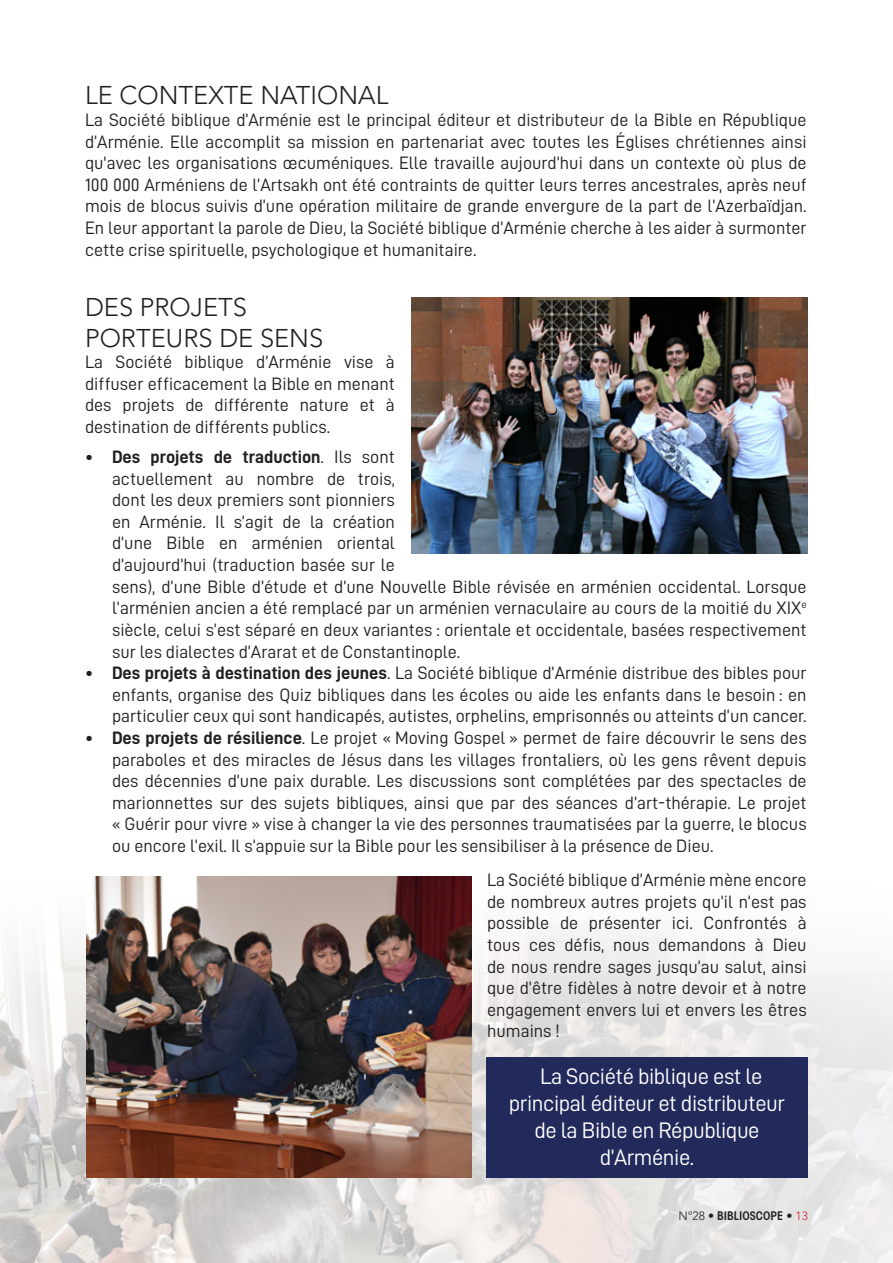
<style>
.page{position:relative;width:893px;height:1263px;background:#fff}
.page>*{position:absolute;margin:0;border:0;box-sizing:border-box;transform-origin:0 0}
.ABU_Titres{font:300 25.5px/30.6px "Avenir LT Std";color:#231f20}
.ABU_Mise_en_exerge{font:22.5px/27px "D DIN";letter-spacing:-.02em;color:#fff;text-align:center}
._04-texte{font:18px/21.6px "D DIN";color:#231f20;text-align:justify}
.t1{font:600 condensed 12px "Avant Garde";color:#231f20}
.s1{font-family:"D DIN Bold"}
.s2{font-family:"Avenir LT Std";font-weight:300;font-stretch:normal}
.s3{font-family:"Avenir LT Std";font-weight:300;font-stretch:normal;color:#d2203a}
</style>
<div class="page">
<img style="left:0;top:923px;width:893px;height:340px">
<img style="left:412px;top:298px;width:395px;height:255px">
<img style="left:86px;top:877px;width:386px;height:301px">
<div style="left:486px;top:1057px;width:322px;height:120px;background:#22295b"></div>
<p class="ABU_Titres" style="left:85px;top:80px;width:305px">LE CONTEXTE NATIONAL</p>
<p class="_04-texte" style="left:85px;top:109px;width:723px">La Société biblique d’Arménie est le principal éditeur et distributeur de la Bible en République d’Arménie. Elle accomplit sa mission en partenariat avec toutes les Églises chrétiennes ainsi qu'avec les organisations œcuméniques. Elle travaille aujourd’hui dans un contexte où plus de 100 000 Arméniens de l’Artsakh ont été contraints de quitter leurs terres ancestrales, après neuf mois de blocus suivis d’une opération militaire de grande envergure de la part de l’Azerbaïdjan.<br>En leur apportant la parole de Dieu, la Société biblique d’Arménie cherche à les aider à surmonter cette crise spirituelle, psychologique et humanitaire.</p>
<p class="ABU_Titres" style="left:85px;top:292px;width:240px">DES PROJETS<br>PORTEURS DE SENS</p>
<p class="_04-texte" style="left:85px;top:351px;width:311px">La Société biblique d’Arménie vise à diffuser efficacement la Bible en menant des projets de différente nature et à destination de différents publics.</p>
<p class="_04-texte" style="left:112px;top:446px;width:696px;text-align:left;text-indent:-27px"><span class="s1">• Des projets de traduction</span>. Ils sont<br>actuellement au nombre de trois,<br>dont les deux premiers sont pionniers<br>en Arménie. Il s’agit de la création<br>d’une Bible en arménien oriental<br>d’aujourd’hui (traduction basée sur le<br>sens), d’une Bible d’étude et d’une Nouvelle Bible révisée en arménien occidental. Lorsque l’arménien ancien a été remplacé par un arménien vernaculaire au cours de la moitié du XIX<sup>e </sup>siècle, celui s’est séparé en deux variantes : orientale et occidentale, basées respectivement sur les dialectes d’Ararat et de Constantinople.</p>
<p class="_04-texte" style="left:112px;top:662px;width:696px;text-indent:-27px"><span class="s1">• Des projets à destination des jeunes</span>. La Société biblique d’Arménie distribue des bibles pour enfants, organise des Quiz bibliques dans les écoles ou aide les enfants dans le besoin : en particulier ceux qui sont handicapés, autistes, orphelins, emprisonnés ou atteints d’un cancer.</p>
<p class="_04-texte" style="left:112px;top:727px;width:696px;text-indent:-27px"><span class="s1">• Des projets de résilience</span>. Le projet « Moving Gospel » permet de faire découvrir le sens des paraboles et des miracles de Jésus dans les villages frontaliers, où les gens rêvent depuis des décennies d’une paix durable. Les discussions sont complétées par des spectacles de marionnettes sur des sujets bibliques, ainsi que par des séances d’art-thérapie. Le projet « Guérir pour vivre » vise à changer la vie des personnes traumatisées par la guerre, le blocus ou encore l’exil. Il s’appuie sur la Bible pour les sensibiliser à la présence de Dieu.</p>
<p class="_04-texte" style="left:487px;top:869px;width:321px">La Société biblique d’Arménie mène encore de nombreux autres projets qu’il n’est pas possible de présenter ici. Confrontés à tous ces défis, nous demandons à Dieu de nous rendre sages jusqu’au salut, ainsi que d’être fidèles à notre devoir et à notre engagement envers lui et envers les êtres humains !</p>
<p class="ABU_Mise_en_exerge" style="left:509px;top:1062px;width:278px">La Société biblique est le principal éditeur et distributeur de la Bible en République d’Arménie.</p>
<p class="t1" style="left:678px;top:1209px;width:131px"><span class="s2">N°28</span> • BIBLIOSCOPE • <span class="s3">13</span></p>
</div>
